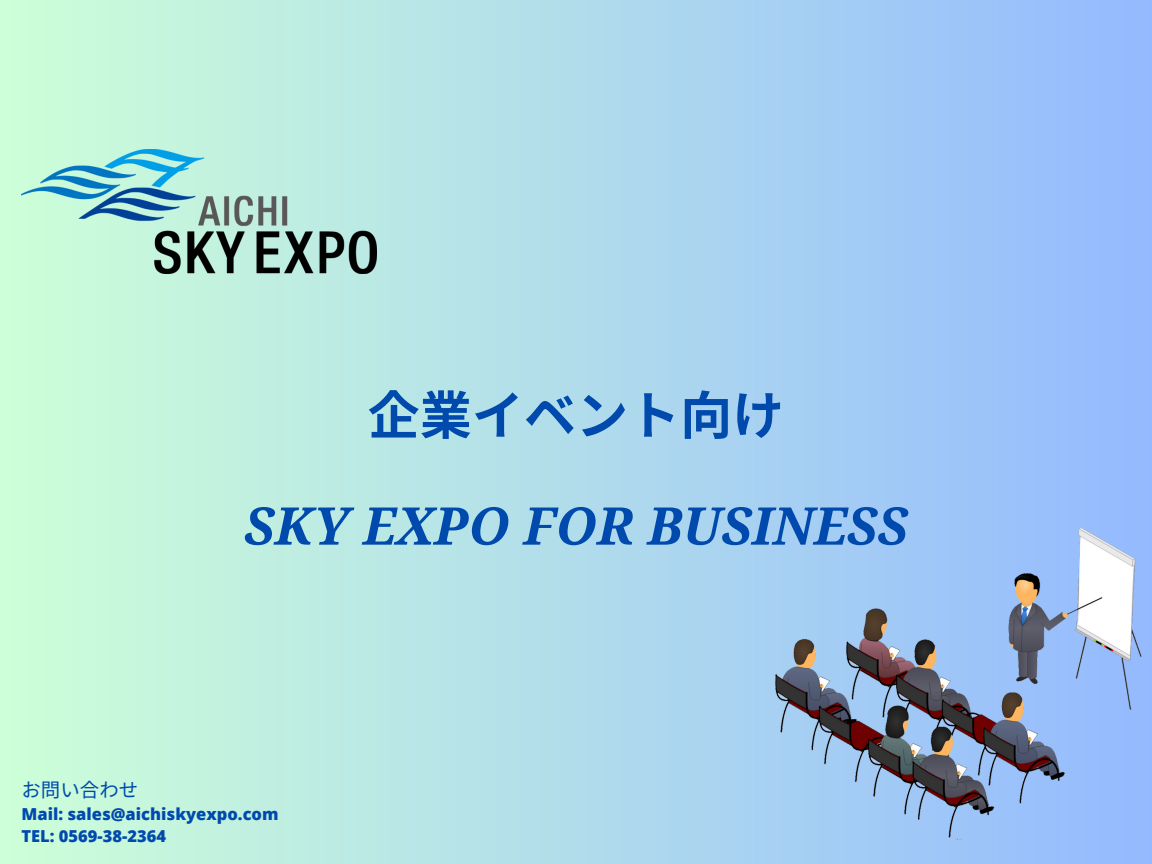
<style>
.page{position:relative;width:1152px;height:864px;background:#fff}
.page>*{position:absolute;margin:0;border:0;box-sizing:border-box;transform-origin:0 0}
.t1{font:italic 700 52.05px "Droid Serif";color:#004aad}
.t2{font:700 52.05px "Noto Sans JP";color:#004aad}
.t3{font:19.5px "Noto Sans JP";color:#004aad}
.t4{font:800 16.5px "Open Sans";color:#004aad}
</style>
<div class="page">
<div style="left:0;top:0;width:1152px;height:864px;background:linear-gradient(to right,#cdffd8,#94b9ff)"></div>
<img style="left:21px;top:149px;width:356px;height:125px">
<img style="left:776px;top:528px;width:365px;height:311px">
<p class="t2" style="left:368px;top:374px;width:418px">企業イベント向け</p>
<p class="t1" style="left:244px;top:496px;width:665px">SKY EXPO FOR BUSINESS</p>
<p class="t3" style="left:21px;top:774px;width:118px">お問い合わせ</p>
<p class="t4" style="left:21px;top:802px;width:259px">Mail: sales@aichiskyexpo.com</p>
<p class="t4" style="left:21px;top:824px;width:146px">TEL: 0569-38-2364</p>
</div>
